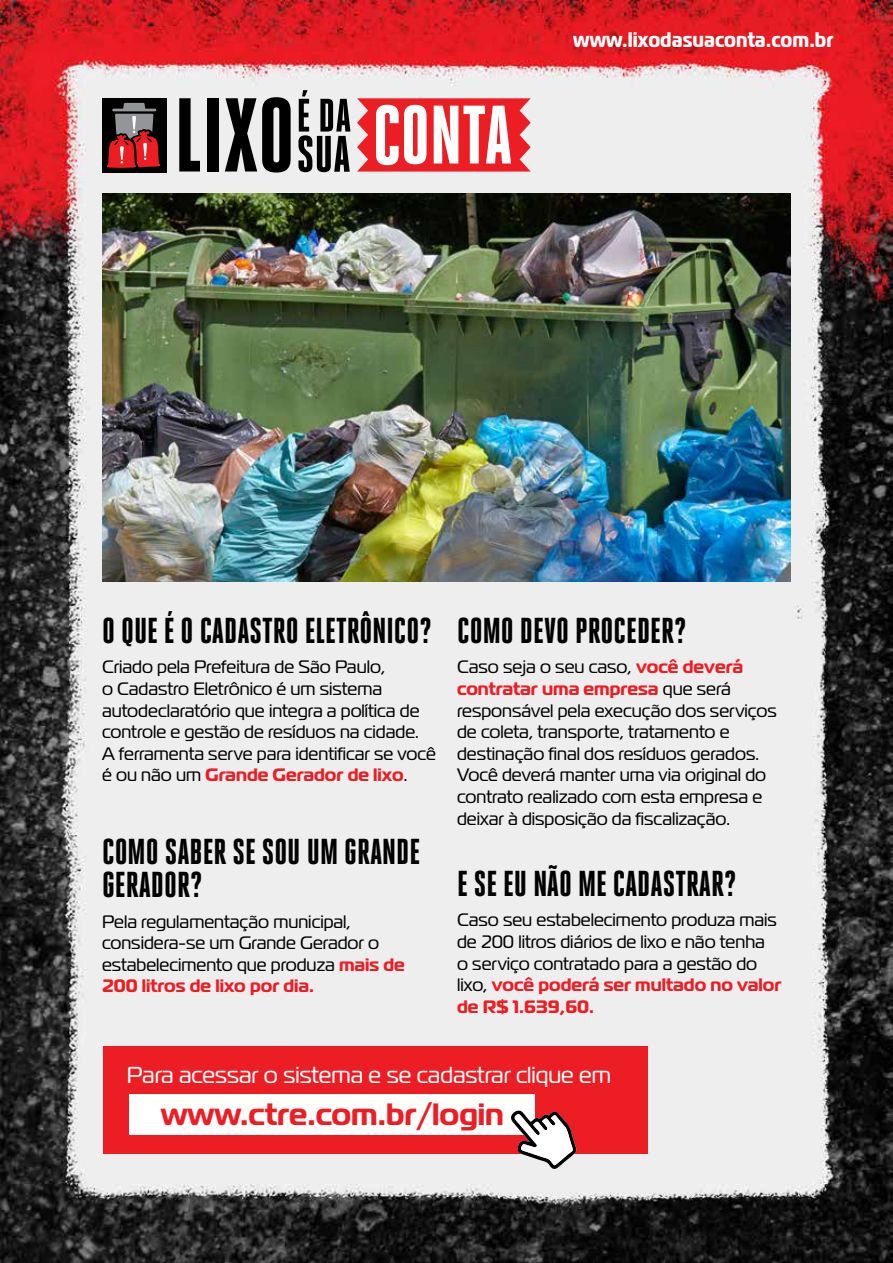
<style>
.page{position:relative;width:893px;height:1263px;background:#fff}
.page>*{position:absolute;margin:0;border:0;box-sizing:border-box;transform-origin:0 0}
.t1{font:800 36px/33px "Heroic Condensed";color:#000}
.t2{font:700 30.75px "Magistral";color:#ed1d24}
.t3{font:23.1px "Magistral";color:#fff}
.t4{font:700 21px "Magistral Cond";color:#fff}
.t5{font:18px/21.6px "Magistral";color:#000}
.s1{font-weight:700;color:#ed1d24}
</style>
<div class="page">
<img style="left:0;top:0;width:893px;height:1263px">
<div style="left:102px;top:98px;width:65px;height:75px;background:#000"></div>
<svg style="left:107px;top:103px;width:54px;height:65px"></svg>
<svg style="left:179px;top:98px;width:21px;height:73px;background:#5f5f5f"></svg>
<div style="left:207px;top:98px;width:11px;height:73px;background:#000"></div>
<svg style="left:225px;top:97px;width:66px;height:76px;background:#585858"></svg>
<svg style="left:298px;top:90px;width:52px;height:82px;background:#7d7d7d"></svg>
<svg style="left:357px;top:98px;width:174px;height:74px"></svg>
<div style="left:103px;top:1046px;width:544px;height:107px;background:#ed1d24"></div>
<div style="left:129px;top:1094px;width:406px;height:40px;background:#fff"></div>
<svg style="left:511px;top:1110px;width:66px;height:61px"></svg>
<img style="left:102px;top:193px;width:689px;height:389px">
<p class="t4" style="left:573px;top:26px;width:262px">www.lixodasuaconta.com.br</p>
<h1 class="t1" style="left:102px;top:614px;width:331px">O QUE É O CADASTRO ELETRÔNICO?</h1>
<p class="t5" style="left:102px;top:656px;width:335px">Criado pela Prefeitura de São Paulo,<br>o Cadastro Eletrônico é um sistema autodeclaratório que integra a política de controle e gestão de resíduos na cidade.<br>A ferramenta serve para identificar se você é ou não um <span class="s1">Grande Gerador de lixo</span>.</p>
<h1 class="t1" style="left:102px;top:835px;width:320px">COMO SABER SE SOU UM GRANDE<br>GERADOR?</h1>
<p class="t5" style="left:102px;top:910px;width:304px">Pela regulamentação municipal, considera-se um Grande Gerador o estabelecimento que produza <span class="s1">mais de<br>200 litros de lixo por dia.</span></p>
<h1 class="t1" style="left:457px;top:614px;width:231px">COMO DEVO PROCEDER?</h1>
<p class="t5" style="left:457px;top:656px;width:321px">Caso seja o seu caso, <span class="s1">você deverá contratar uma empresa</span> que será responsável pela execução dos serviços de coleta, transporte, tratamento e destinação final dos resíduos gerados.<br>Você deverá manter uma via original do contrato realizado com esta empresa e deixar à disposição da fiscalização.</p>
<h1 class="t1" style="left:457px;top:867px;width:281px">E SE EU NÃO ME CADASTRAR?</h1>
<p class="t5" style="left:457px;top:909px;width:326px">Caso seu estabelecimento produza mais de 200 litros diários de lixo e não tenha<br>o serviço contratado para a gestão do lixo, <span class="s1">você poderá ser multado no valor de R$ 1.639,60.</span></p>
<p class="t3" style="left:127px;top:1061px;width:486px">Para acessar o sistema e se cadastrar clique em</p>
<h2 class="t2" style="left:161px;top:1094px;width:345px">www.ctre.com.br/login</h2>
</div>
